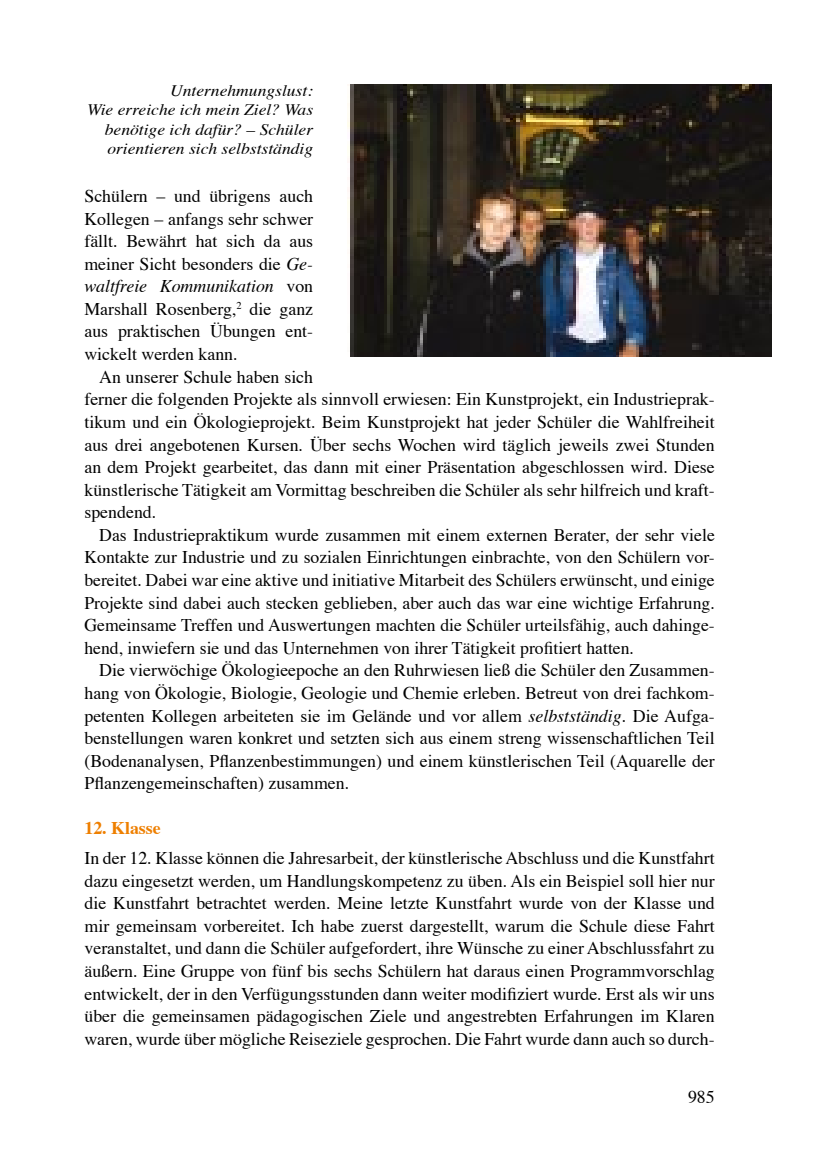
<style>
.page{position:relative;width:829px;height:1176px;background:#fff}
.page>*{position:absolute;margin:0;border:0;box-sizing:border-box;transform-origin:0 0}
.t1{font:17.85px/22.6px "Times";color:#000;text-align:justify}
.t2{font:700 17.85px "Times";color:#ee7f00}
.t3{font:italic 15.92px/19.1px "Times";color:#000;text-align:right;scale:1.1 1}
.s1{font-style:italic}
</style>
<div class="page">
<img style="left:347px;top:84px;width:424px;height:272px">
<p class="t3" style="left:87px;top:82px;width:207px">Unternehmungslust:<br>Wie erreiche ich mein Ziel? Was benötige ich dafür? – Schüler orientieren sich selbstständig</p>
<p class="t1" style="left:84px;top:186px;width:230px">Schülern – und übrigens auch Kollegen – anfangs sehr schwer fällt. Bewährt hat sich da aus meiner Sicht besonders die <span class="s1">Ge&shy;waltfreie Kommunikation</span> von Marshall Rosenberg,<sup>2</sup> die ganz aus praktischen Übungen ent&shy;wickelt werden kann.</p>
<p class="t1" style="left:84px;top:366px;width:632px;text-align:left;text-indent:15px">An unserer Schule haben sich<br>ferner die folgenden Projekte als sinnvoll erwiesen: Ein Kunstprojekt, ein Industrieprak&shy;tikum und ein Ökologieprojekt. Beim Kunstprojekt hat jeder Schüler die Wahlfreiheit aus drei angebotenen Kursen. Über sechs Wochen wird täglich jeweils zwei Stunden an dem Projekt gearbeitet, das dann mit einer Präsentation abgeschlossen wird. Diese künstlerische Tätigkeit am Vormittag beschreiben die Schüler als sehr hilfreich und kraft&shy;spendend.</p>
<p class="t1" style="left:84px;top:525px;width:632px;text-indent:15px">Das Industriepraktikum wurde zusammen mit einem externen Berater, der sehr viele Kontakte zur Industrie und zu sozialen Einrichtungen einbrachte, von den Schülern vor&shy;bereitet. Dabei war eine aktive und initiative Mitarbeit des Schülers erwünscht, und einige Projekte sind dabei auch stecken geblieben, aber auch das war eine wichtige Erfahrung.<br>Gemeinsame Treffen und Auswertungen machten die Schüler urteilsfähig, auch dahinge&shy;hend, inwiefern sie und das Unternehmen von ihrer Tätigkeit profitiert hatten.</p>
<p class="t1" style="left:84px;top:660px;width:632px;text-indent:15px">Die vierwöchige Ökologieepoche an den Ruhrwiesen ließ die Schüler den Zusammen&shy;hang von Ökologie, Biologie, Geologie und Chemie erleben. Betreut von drei fachkom&shy;petenten Kollegen arbeiteten sie im Gelände und vor allem <span class="s1">selbstständig</span>. Die Aufga&shy;benstellungen waren konkret und setzten sich aus einem streng wissenschaftlichen Teil (Bodenanalysen, Pflanzenbestimmungen) und einem künstlerischen Teil (Aquarelle der Pflanzengemeinschaften) zusammen.</p>
<p class="t2" style="left:84px;top:816px;width:78px">12. Klasse</p>
<p class="t1" style="left:84px;top:848px;width:632px">In der 12. Klasse können die Jahresarbeit, der künstlerische Abschluss und die Kunstfahrt dazu eingesetzt werden, um Handlungskompetenz zu üben. Als ein Beispiel soll hier nur die Kunstfahrt betrachtet werden. Meine letzte Kunstfahrt wurde von der Klasse und mir gemeinsam vorbereitet. Ich habe zuerst dargestellt, warum die Schule diese Fahrt veranstaltet, und dann die Schüler aufgefordert, ihre Wünsche zu einer Abschlussfahrt zu äußern. Eine Gruppe von fünf bis sechs Schülern hat daraus einen Programmvorschlag entwickelt, der in den Verfügungsstunden dann weiter modifiziert wurde. Erst als wir uns über die gemeinsamen pädagogischen Ziele und angestrebten Erfahrungen im Klaren waren, wurde über mögliche Reiseziele gesprochen. Die Fahrt wurde dann auch so durch-</p>
<p class="t1" style="left:688px;top:1086px;width:28px">985</p>
</div>
